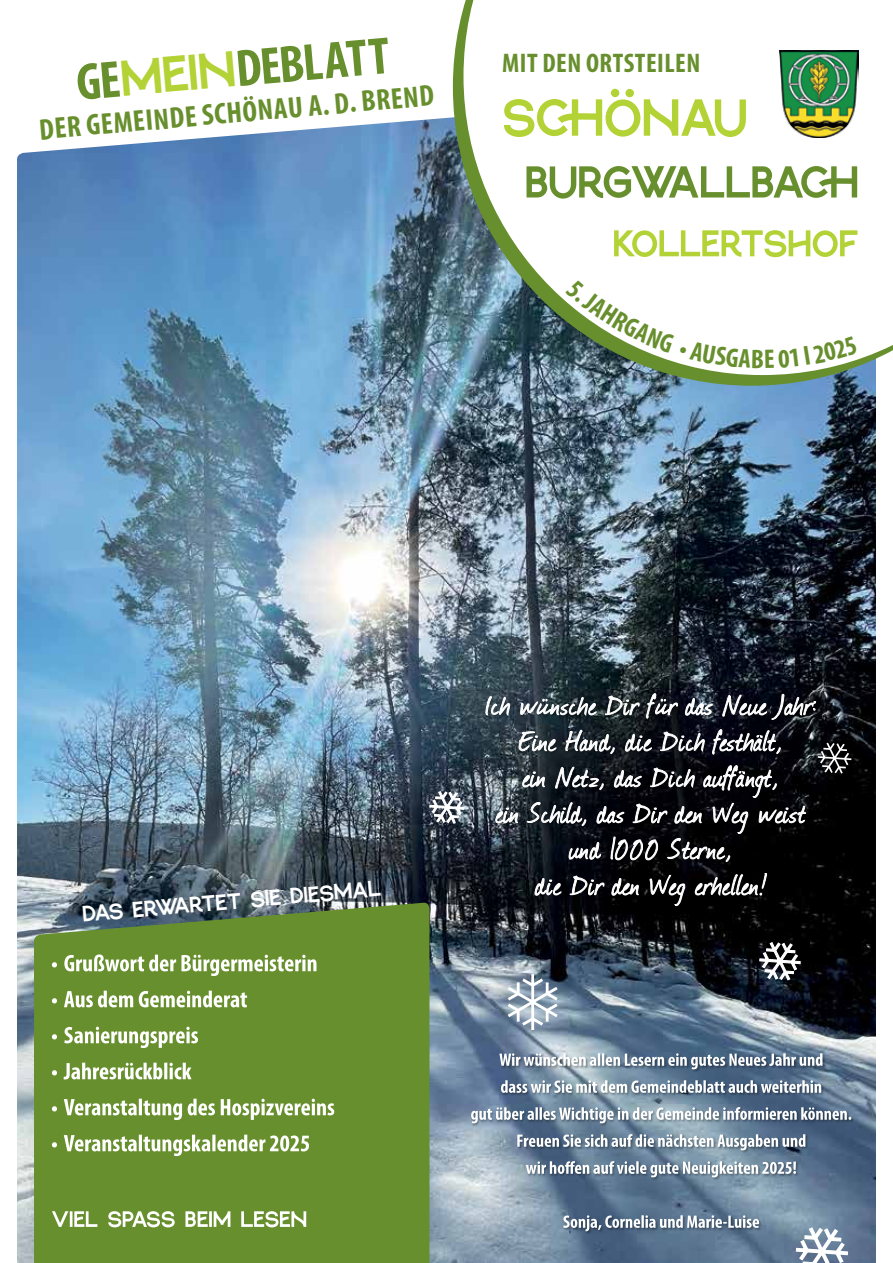
<style>
.page{position:relative;width:893px;height:1263px;background:#fff}
.page>*{position:absolute;margin:0;border:0;box-sizing:border-box;transform-origin:0 0}
.t1{font:700 condensed 52.5px "Myriad Pro";color:#688f2d}
.t2{font:700 condensed 30px "Myriad Pro";color:#688f2d}
.t3{font:700 condensed 27px "Myriad Pro";letter-spacing:.02em;color:#688f2d}
.t4{font:18px "berlinsans";color:#fff}
</style>
<div class="page">
<img style="left:17px;top:117px;width:859px;height:1146px">
<svg style="left:453px;top:10px;width:423px;height:376px;background:#66867d"></svg>
<svg style="left:463px;top:0;width:430px;height:375px"></svg>
<img style="left:779px;top:50px;width:80px;height:87px">
<svg style="left:614px;top:230px;width:243px;height:30px"></svg>
<svg style="left:526px;top:166px;width:331px;height:33px"></svg>
<svg style="left:504px;top:89px;width:242px;height:52px"></svg>
<div style="left:34px;top:902px;width:395px;height:361px;background:#688f2d"></div>
<div style="left:563px;top:1215px;width:200px;height:20px;background:#000;opacity:.35"></div>
<svg style="left:563px;top:1215px;width:196px;height:16px"></svg>
<div style="left:525px;top:1160px;width:275px;height:20px;background:#000;opacity:.35"></div>
<svg style="left:526px;top:1161px;width:270px;height:16px"></svg>
<div style="left:517px;top:1133px;width:292px;height:20px;background:#000;opacity:.35"></div>
<svg style="left:517px;top:1134px;width:288px;height:16px"></svg>
<div style="left:471px;top:1106px;width:383px;height:20px;background:#000;opacity:.35"></div>
<svg style="left:471px;top:1107px;width:380px;height:16px"></svg>
<div style="left:500px;top:1080px;width:324px;height:16px;background:#000;opacity:.35"></div>
<svg style="left:501px;top:1080px;width:320px;height:13px"></svg>
<div style="left:499px;top:1053px;width:327px;height:20px;background:#000;opacity:.35"></div>
<svg style="left:499px;top:1053px;width:323px;height:16px"></svg>
<div style="left:534px;top:873px;width:236px;height:36px;background:#000;opacity:.35"></div>
<svg style="left:534px;top:869px;width:233px;height:37px;background:#2c2d2f"></svg>
<div style="left:568px;top:836px;width:165px;height:29px;background:#000;opacity:.35"></div>
<svg style="left:52px;top:1211px;width:254px;height:18px"></svg>
<svg style="left:52px;top:1135px;width:257px;height:21px"></svg>
<svg style="left:52px;top:1099px;width:282px;height:21px"></svg>
<svg style="left:52px;top:1063px;width:140px;height:16px"></svg>
<svg style="left:52px;top:1027px;width:146px;height:21px"></svg>
<svg style="left:52px;top:991px;width:195px;height:16px"></svg>
<svg style="left:52px;top:954px;width:264px;height:22px"></svg>
<svg style="left:508px;top:973px;width:50px;height:57px;background:#7b8fa2"></svg>
<svg style="left:485px;top:686px;width:370px;height:177px;background:#303439"></svg>
<svg style="left:755px;top:935px;width:50px;height:52px;background:#303337"></svg>
<svg style="left:790px;top:1218px;width:63px;height:45px;background:#8598ae"></svg>
<svg style="left:426px;top:785px;width:42px;height:44px;background:#5d6670"></svg>
<svg style="left:565px;top:279px;width:233px;height:89px"></svg>
<svg style="left:804px;top:336px;width:54px;height:29px"></svg>
<h1 class="t1" style="left:74px;top:50px;width:316px;rotate:-5deg">GE<sup>mein</sup>DEBLATT</h1>
<p class="t2" style="left:38px;top:111px;width:398px;rotate:-5deg">DER GEMEINDE SCHÖNAU A. D. BREND</p>
<p class="t3" style="left:502px;top:46px;width:200px">MIT DEN ORTSTEILEN</p>
<p class="t4" style="left:81px;top:902px;width:301px;rotate:-5deg">Das erwartet sie d iesmal</p>
</div>
